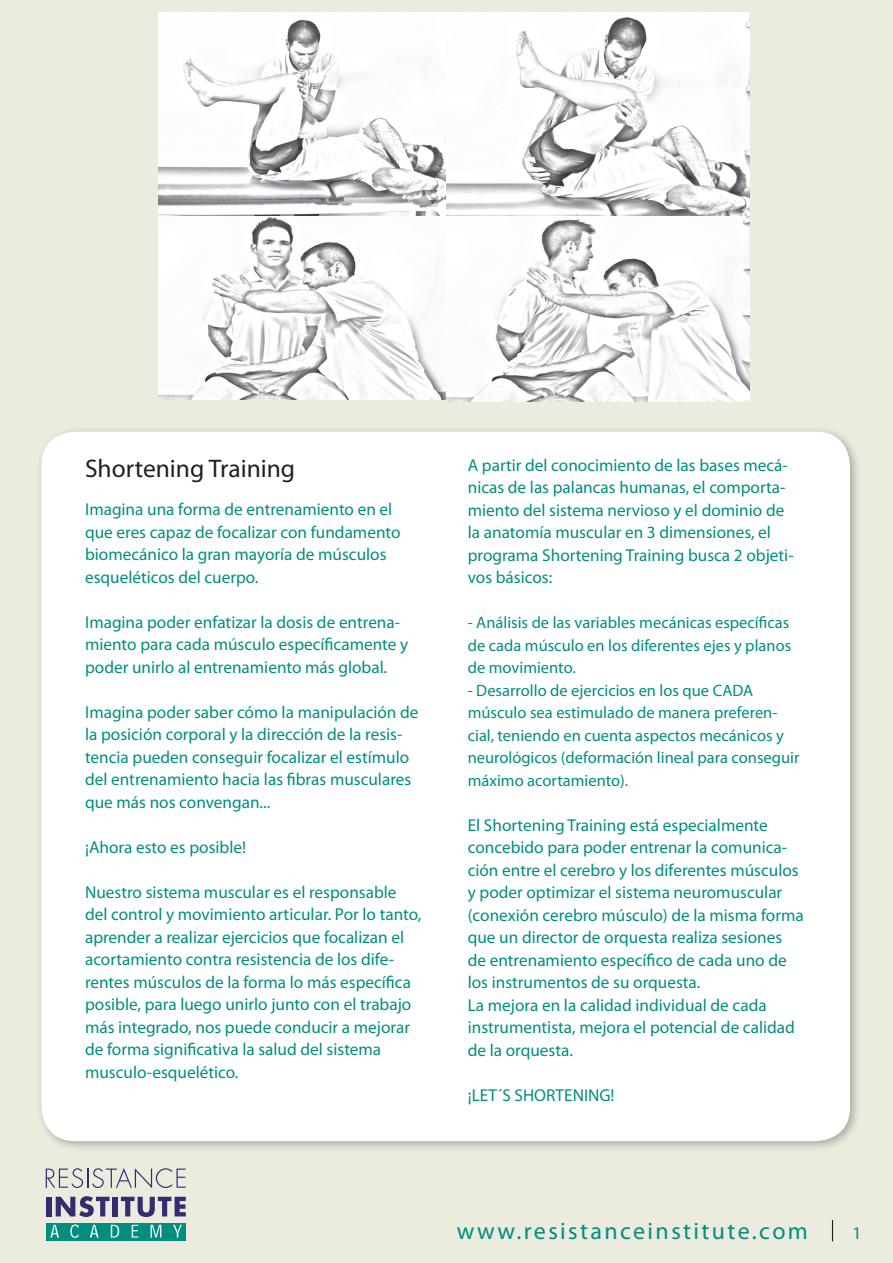
<style>
.page{position:relative;width:893px;height:1263px;background:#ebebde}
.page>*{position:absolute;margin:0;border:0;box-sizing:border-box;transform-origin:0 0}
.t1{font:25.5px "Myriad Pro";color:#231f20}
.t2{font:24px "Myriad Pro";letter-spacing:.1em;color:#008e7f}
.t3{font:17.7px "Myriad Pro";color:#008e7f}
.t4{font:17.25px/22.5px "Myriad Pro";color:#008e7f}
.t5{font:16.5px/22.5px "Myriad Pro";color:#008e7f}
</style>
<div class="page">
<div style="left:36px;top:426px;width:825px;height:726px;background:#231f20;opacity:.3"></div>
<div style="left:41px;top:432px;width:809px;height:709px;background:#fff;border-radius:34px"></div>
<svg style="left:46px;top:1168px;width:140px;height:20px"></svg>
<div style="left:46px;top:1197px;width:5px;height:19px;background:#352b70"></div>
<svg style="left:56px;top:1196px;width:54px;height:21px"></svg>
<div style="left:113px;top:1197px;width:5px;height:19px;background:#352b70"></div>
<svg style="left:121px;top:1197px;width:65px;height:20px"></svg>
<div style="left:46px;top:1223px;width:140px;height:17px;background:#008e7f"></div>
<svg style="left:50px;top:1225px;width:9px;height:12px"></svg>
<svg style="left:70px;top:1224px;width:8px;height:14px"></svg>
<svg style="left:90px;top:1225px;width:9px;height:12px"></svg>
<svg style="left:111px;top:1225px;width:8px;height:12px"></svg>
<svg style="left:132px;top:1225px;width:6px;height:12px"></svg>
<svg style="left:151px;top:1225px;width:10px;height:12px"></svg>
<svg style="left:173px;top:1225px;width:9px;height:12px"></svg>
<svg style="left:832px;top:1220px;width:1px;height:21px"></svg>
<img style="left:159px;top:13px;width:590px;height:388px">
<p class="t1" style="left:85px;top:453px;width:212px">Shortening Training</p>
<p class="t4" style="left:85px;top:498px;width:317px">Imagina una forma de entrenamiento en el que eres capaz de focalizar con fundamento biomecánico la gran mayoría de músculos esqueléticos del cuerpo.</p>
<p class="t4" style="left:85px;top:610px;width:325px">Imagina poder enfatizar la dosis de entrena&shy;miento para cada músculo específicamente y poder unirlo al entrenamiento más global.</p>
<p class="t4" style="left:85px;top:700px;width:335px">Imagina poder saber cómo la manipulación de la posición corporal y la dirección de la resis&shy;tencia pueden conseguir focalizar el estímulo del entrenamiento hacia las fibras musculares que más nos convengan...</p>
<p class="t4" style="left:85px;top:835px;width:163px">¡Ahora esto es posible!</p>
<p class="t4" style="left:85px;top:880px;width:338px">Nuestro sistema muscular es el responsable del control y movimiento articular. Por lo tanto, aprender a realizar ejercicios que focalizan el acortamiento contra resistencia de los dife&shy;rentes músculos de la forma lo más específica posible, para luego unirlo junto con el trabajo más integrado, nos puede conducir a mejorar de forma significativa la salud del sistema musculo-esquelético.</p>
<p class="t4" style="left:468px;top:453px;width:327px">A partir del conocimiento de las bases mecá&shy;nicas de las palancas humanas, el comporta&shy;miento del sistema nervioso y el dominio de la anatomía muscular en 3 dimensiones, el programa Shortening Training busca 2 objeti&shy;vos básicos:</p>
<p class="t5" style="left:468px;top:611px;width:325px">- Análisis de las variables mecánicas específicas de cada músculo en los diferentes ejes y planos de movimiento.</p>
<p class="t5" style="left:468px;top:679px;width:333px">- Desarrollo de ejercicios en los que CADA músculo sea estimulado de manera preferen&shy;cial, teniendo en cuenta aspectos mecánicos y neurológicos (deformación lineal para conseguir máximo acortamiento).</p>
<p class="t4" style="left:468px;top:813px;width:338px">El Shortening Training está especialmente concebido para poder entrenar la comunica&shy;ción entre el cerebro y los diferentes músculos y poder optimizar el sistema neuromuscular (conexión cerebro músculo) de la misma forma que un director de orquesta realiza sesiones de entrenamiento específico de cada uno de los instrumentos de su orquesta.</p>
<p class="t4" style="left:468px;top:993px;width:329px">La mejora en la calidad individual de cada instrumentista, mejora el potencial de calidad de la orquesta.</p>
<p class="t4" style="left:468px;top:1083px;width:148px">¡LET´S SHORTENING!</p>
<p class="t2" style="left:457px;top:1216px;width:353px">www.resistanceinstitute.com</p>
<p class="t3" style="left:852px;top:1222px;width:11px">1</p>
</div>
